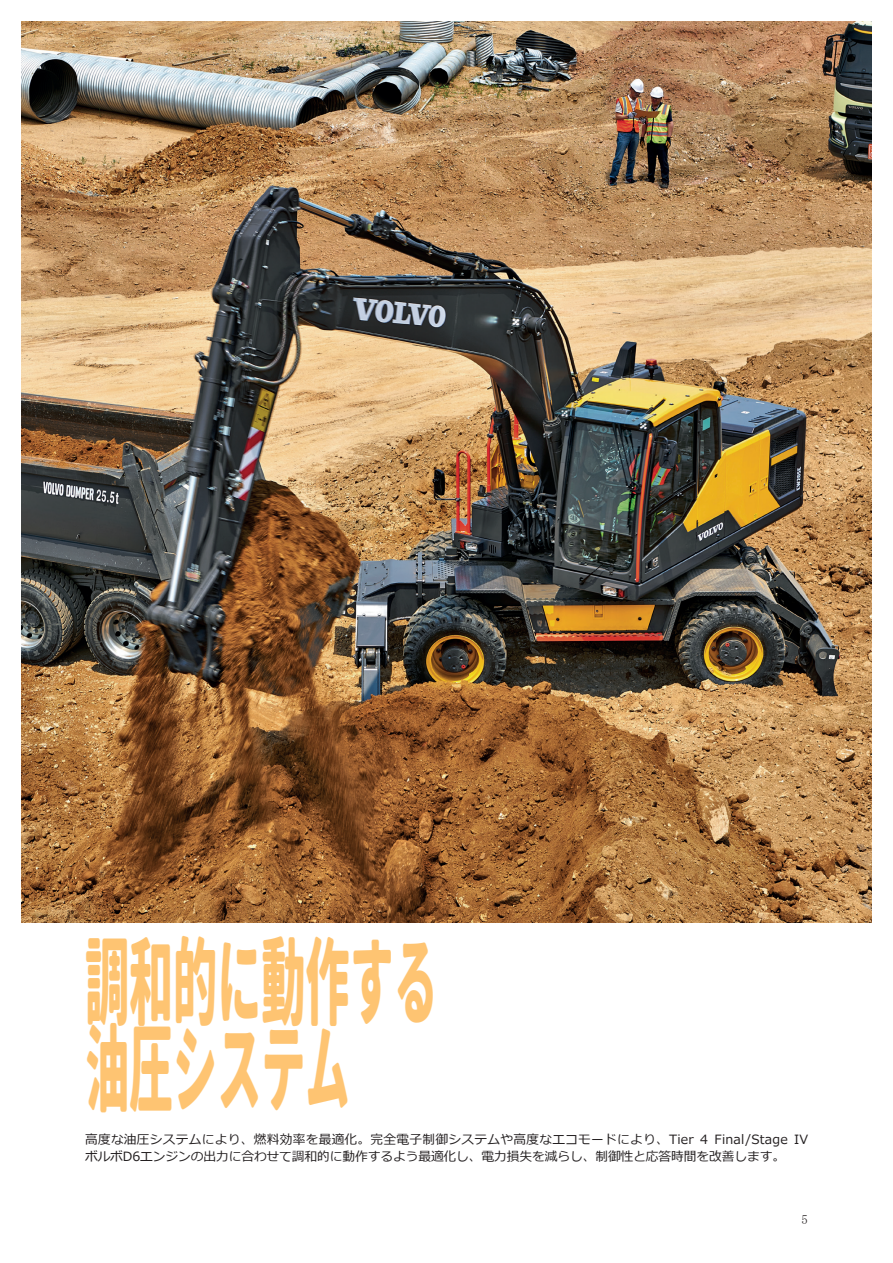
<style>
.page{position:relative;width:893px;height:1263px;background:#fff}
.page>*{position:absolute;margin:0;border:0;box-sizing:border-box;transform-origin:0 0}
.t1{font:800 95.4px/87px "Gen Jyuu Gothic L";color:#fec472;scale:.46 1}
.t2{font:12.75px/16.5px "Meiryo";letter-spacing:.015em;color:#231f20}
.t3{font:12.75px "MS Mincho";color:#231f20}
</style>
<div class="page">
<img style="left:21px;top:21px;width:851px;height:902px">
<h1 class="t1" style="left:85px;top:935px;width:768px">調和的に動作する油圧システム</h1>
<p class="t2" style="left:85px;top:1132px;width:725px">高度な油圧システムにより、燃料効率を最適化。完全電子制御システムや高度なエコモードにより、Tier 4 Final/Stage IVボルボD6エンジンの出力に合わせて調和的に動作するよう最適化し、電力損失を減らし、制御性と応答時間を改善します。</p>
<p class="t3" style="left:801px;top:1213px;width:8px">5</p>
</div>
